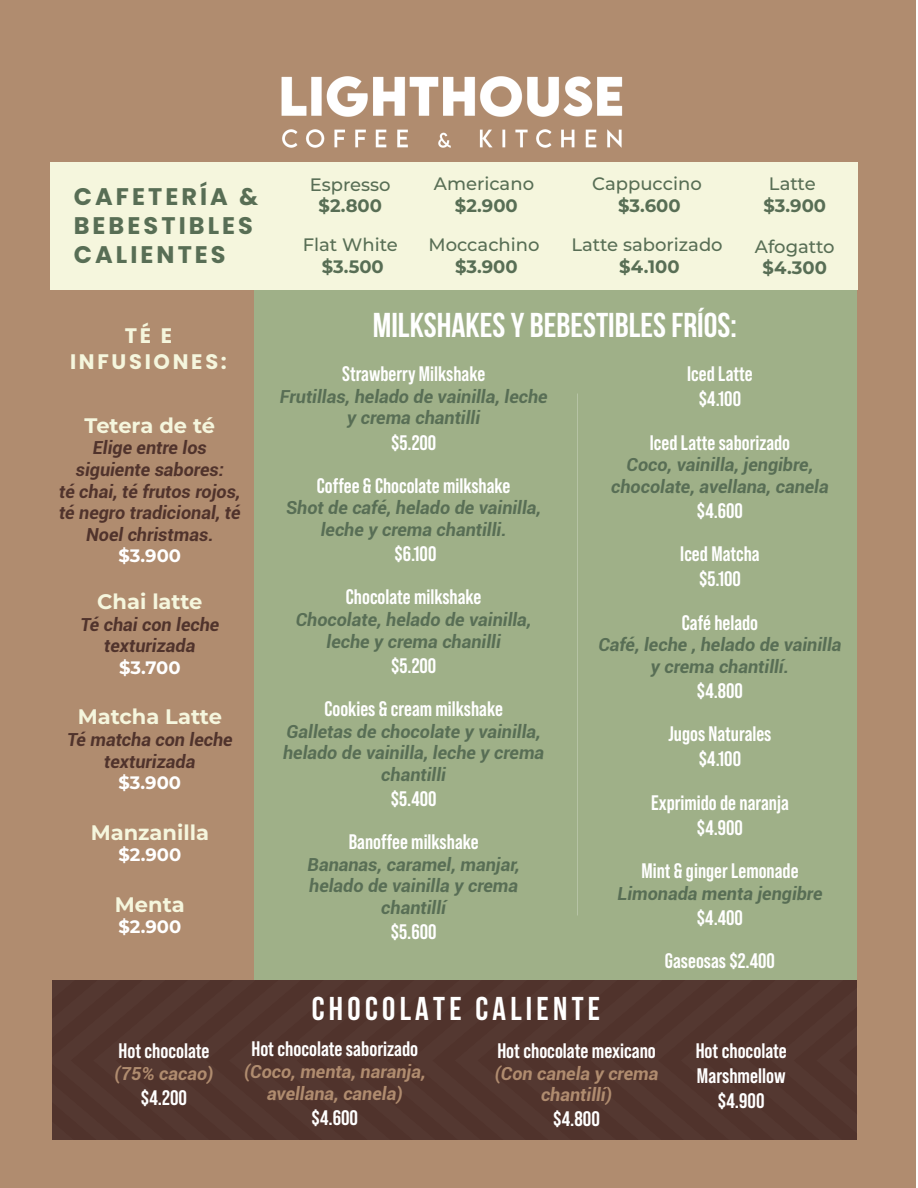
<style>
.page{position:relative;width:918px;height:1188px;background:#fff}
.page>*{position:absolute;margin:0;border:0;box-sizing:border-box;transform-origin:0 0}
.t1{font:700 34.5px "Bebas Neue";color:#fff}
.t2{font:700 33px "Bebas Neue";letter-spacing:.13em;color:#fff}
.t3{font:700 24px/28.8px "Poppins";letter-spacing:.13em;color:#586e55}
.t4{font:700 21px/43.2px "Bebas Neue Pro";color:#fff;text-align:center}
.t5{font:700 21px "Montserrat";color:#f5f6dd}
.t6{font:700 21px/25.2px "Poppins";letter-spacing:.13em;color:#f5f6dd;text-align:center}
.t7{font:italic 700 18px/21.6px "Roboto";color:#586e55;text-align:center}
.t8{font:italic 700 18px/21.6px "Roboto";color:#50332c;text-align:center}
.t9{font:500 18px "Montserrat";color:#586e55}
.t10{font:italic 700 18px/21.6px "Roboto";color:#b08c6f;text-align:center}
.t11{font:700 18px "Montserrat";color:#586e55}
.t12{font:700 18px "Montserrat";color:#fff}
</style>
<div class="page">
<div style="left:0;top:0;width:915px;height:1188px;background:#b08c6f"></div>
<img style="left:281px;top:76px;width:342px;height:72px">
<div style="left:254px;top:282px;width:603px;height:705px;background:#9fb088"></div>
<div style="left:50px;top:162px;width:807px;height:128px;background:#f5f6dd"></div>
<div style="left:53px;top:981px;width:804px;height:159px;background:#52352e"></div>
<p class="t3" style="left:74px;top:183px;width:186px">CAFETERÍA &amp;<br>BEBESTIBLES<br>CALIENTES</p>
<p class="t6" style="left:70px;top:324px;width:158px">TÉ E<br>INFUSIONES:</p>
<p class="t5" style="left:85px;top:410px;width:132px">Tetera de té</p>
<p class="t8" style="left:59px;top:437px;width:183px">Elige entre los siguiente sabores:<br>té chai, té frutos rojos, té negro tradicional, té<br>Noel christmas.</p>
<p class="t12" style="left:119px;top:543px;width:64px">$3.900</p>
<p class="t5" style="left:97px;top:587px;width:107px">Chai latte</p>
<p class="t8" style="left:80px;top:613px;width:140px">Té chai con leche texturizada</p>
<p class="t12" style="left:119px;top:655px;width:63px">$3.700</p>
<p class="t5" style="left:78px;top:702px;width:146px">Matcha Latte</p>
<p class="t8" style="left:67px;top:728px;width:167px">Té matcha con leche texturizada</p>
<p class="t12" style="left:119px;top:770px;width:64px">$3.900</p>
<p class="t5" style="left:91px;top:817px;width:120px">Manzanilla</p>
<p class="t12" style="left:118px;top:842px;width:64px">$2.900</p>
<p class="t5" style="left:115px;top:889px;width:71px">Menta</p>
<p class="t12" style="left:118px;top:914px;width:64px">$2.900</p>
<p class="t9" style="left:310px;top:172px;width:82px">Espresso</p>
<p class="t11" style="left:319px;top:193px;width:65px">$2.800</p>
<p class="t9" style="left:303px;top:232px;width:97px">Flat White</p>
<p class="t11" style="left:322px;top:253px;width:63px">$3.500</p>
<p class="t9" style="left:434px;top:171px;width:102px">Americano</p>
<p class="t11" style="left:455px;top:192px;width:64px">$2.900</p>
<p class="t9" style="left:428px;top:232px;width:113px">Moccachino</p>
<p class="t11" style="left:455px;top:253px;width:64px">$3.900</p>
<p class="t9" style="left:592px;top:171px;width:111px">Cappuccino</p>
<p class="t11" style="left:618px;top:192px;width:64px">$3.600</p>
<p class="t9" style="left:571px;top:232px;width:153px">Latte saborizado</p>
<p class="t11" style="left:619px;top:253px;width:62px">$4.100</p>
<p class="t9" style="left:769px;top:171px;width:48px">Latte</p>
<p class="t11" style="left:763px;top:192px;width:64px">$3.900</p>
<p class="t9" style="left:755px;top:234px;width:81px">Afogatto</p>
<p class="t11" style="left:763px;top:255px;width:66px">$4.300</p>
<h1 class="t1" style="left:373px;top:306px;width:366px">MILKSHAKES Y BEBESTIBLES FRÍOS:</h1>
<p class="t4" style="left:342px;top:352px;width:144px">Strawberry Milkshake</p>
<p class="t7" style="left:280px;top:385px;width:269px">Frutillas, helado de vainilla, leche y crema chantilli</p>
<p class="t4" style="left:317px;top:420px;width:195px">$5.200<br>Coffee &amp; Chocolate milkshake</p>
<p class="t7" style="left:286px;top:496px;width:257px">Shot de café, helado de vainilla, leche y crema chantilli.</p>
<p class="t4" style="left:346px;top:532px;width:137px">$6.100<br>Chocolate milkshake</p>
<p class="t7" style="left:296px;top:608px;width:237px">Chocolate, helado de vainilla, leche y crema chanilli</p>
<p class="t4" style="left:325px;top:644px;width:180px">$5.200<br>Cookies &amp; cream milkshake</p>
<p class="t7" style="left:283px;top:720px;width:263px">Galletas de chocolate y vainilla, helado de vainilla, leche y crema chantilli</p>
<p class="t4" style="left:349px;top:777px;width:131px">$5.400<br>Banoffee milkshake</p>
<p class="t7" style="left:308px;top:853px;width:214px">Bananas, caramel, manjar, helado de vainilla y crema chantillí</p>
<p class="t4" style="left:391px;top:910px;width:47px">$5.600</p>
<p class="t4" style="left:687px;top:361px;width:67px;line-height:25.2px">Iced Latte $4.100</p>
<p class="t4" style="left:650px;top:420px;width:142px">Iced Latte saborizado</p>
<p class="t7" style="left:611px;top:453px;width:219px">Coco, vainilla, jengibre, chocolate, avellana, canela</p>
<p class="t4" style="left:680px;top:489px;width:81px">$4.600<br>Iced Matcha</p>
<p class="t4" style="left:682px;top:557px;width:78px">$5.100<br>Café helado</p>
<p class="t7" style="left:598px;top:633px;width:245px">Café, leche , helado de vainilla y crema chantillí.</p>
<p class="t4" style="left:668px;top:669px;width:105px">$4.800<br>Jugos Naturales</p>
<p class="t4" style="left:651px;top:737px;width:139px">$4.100<br>Exprimido de naranja</p>
<p class="t4" style="left:641px;top:806px;width:159px">$4.900<br>Mint &amp; ginger Lemonade</p>
<p class="t7" style="left:617px;top:882px;width:207px">Limonada menta jengibre</p>
<p class="t4" style="left:665px;top:896px;width:112px">$4.400<br>Gaseosas $2.400</p>
<h2 class="t2" style="left:312px;top:990px;width:290px">CHOCOLATE CALIENTE</h2>
<p class="t4" style="left:118px;top:1029px;width:93px">Hot chocolate</p>
<p class="t10" style="left:115px;top:1062px;width:101px">(75% cacao)</p>
<p class="t4" style="left:141px;top:1076px;width:48px">$4.200</p>
<p class="t4" style="left:251px;top:1027px;width:168px">Hot chocolate saborizado</p>
<p class="t10" style="left:244px;top:1060px;width:183px">(Coco, menta, naranja, avellana, canela)</p>
<p class="t4" style="left:312px;top:1096px;width:48px">$4.600</p>
<p class="t4" style="left:497px;top:1029px;width:160px">Hot chocolate mexicano</p>
<p class="t10" style="left:495px;top:1062px;width:165px">(Con canela y crema chantillí)</p>
<p class="t4" style="left:553px;top:1097px;width:48px">$4.800</p>
<p class="t4" style="left:696px;top:1038px;width:93px;line-height:25.2px">Hot chocolate<br>Marshmellow $4.900</p>
</div>
